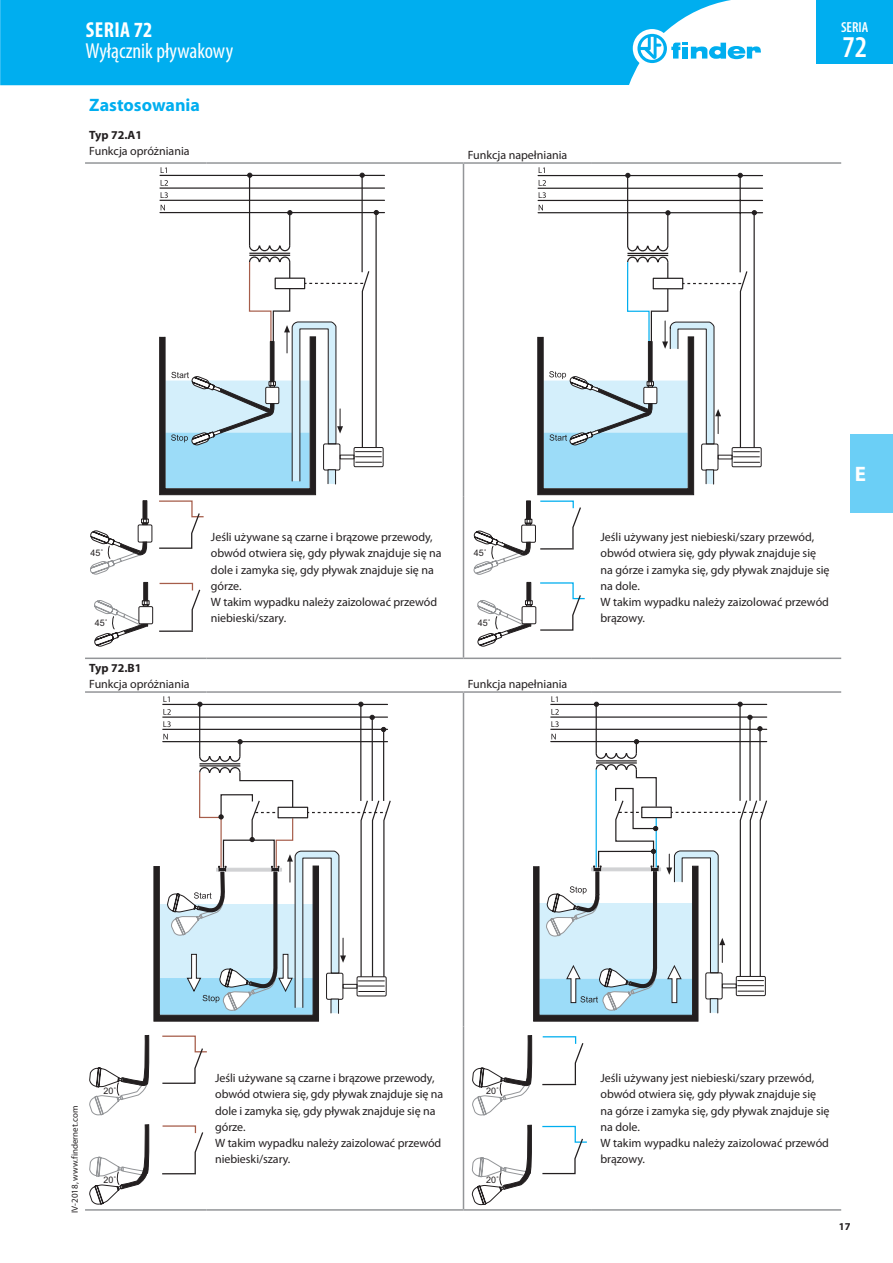
<style>
.page{position:relative;width:893px;height:1263px;background:#fff}
.page>*{position:absolute;margin:0;border:0;box-sizing:border-box;transform-origin:0 0}
.t1{font:600 condensed 30.3px "Myriad Pro";color:#fff}
.t2{font:condensed 21.75px "Myriad Pro";color:#fff}
.t3{font:700 condensed 21.75px "Myriad Pro";letter-spacing:.02em;color:#fff}
.t4{font:700 21px "Myriad Pro";color:#fff}
.t5{font:700 18px "Myriad Pro";color:#00aeef}
.t6{font:600 condensed 14.55px "Myriad Pro";color:#fff}
.t7{font:12px/16.2px "Myriad Pro";color:#231f20}
.t8{font:700 12px "Myriad Pro";color:#231f20}
.t9{font:700 10.5px "Myriad Pro";color:#231f20}
.t10{font:9px "Arial";color:#231f20}
.t11{font:9px "Myriad Pro";color:#231f20}
</style>
<div class="page">
<div style="left:850px;top:434px;width:43px;height:78px;background:#6bcff6"></div>
<div style="left:0;top:0;width:731px;height:85px;background:#00aeef"></div>
<div style="left:633px;top:29px;width:38px;height:39px;background:#fff;border-radius:50%"></div>
<svg style="left:637px;top:34px;width:124px;height:29px"></svg>
<div style="left:816px;top:0;width:77px;height:64px;background:#00aeef"></div>
<hr style="left:85px;top:1209px;width:122px;height:2px;background:#939598">
<hr style="left:207px;top:1209px;width:256px;height:2px;background:#939598">
<hr style="left:463px;top:1209px;width:129px;height:2px;background:#939598">
<hr style="left:592px;top:1209px;width:249px;height:2px;background:#939598">
<hr style="left:85px;top:162px;width:122px;height:2px;background:#939598">
<hr style="left:207px;top:162px;width:256px;height:2px;background:#939598">
<hr style="left:463px;top:162px;width:129px;height:2px;background:#939598">
<hr style="left:592px;top:162px;width:249px;height:2px;background:#939598">
<hr style="left:85px;top:657px;width:122px;height:2px;background:#939598">
<hr style="left:207px;top:657px;width:256px;height:2px;background:#939598">
<hr style="left:463px;top:657px;width:129px;height:2px;background:#939598">
<hr style="left:592px;top:657px;width:249px;height:2px;background:#939598">
<hr style="left:85px;top:691px;width:122px;height:2px;background:#939598">
<hr style="left:207px;top:691px;width:256px;height:2px;background:#939598">
<hr style="left:463px;top:691px;width:129px;height:2px;background:#939598">
<hr style="left:592px;top:691px;width:249px;height:2px;background:#939598">
<hr style="left:463px;top:693px;width:1px;height:333px;background:#939598">
<hr style="left:463px;top:1026px;width:1px;height:183px;background:#939598">
<hr style="left:463px;top:164px;width:1px;height:332px;background:#939598">
<hr style="left:463px;top:496px;width:1px;height:161px;background:#939598">
<hr style="left:361px;top:176px;width:2px;height:96px;background:#231f20">
<hr style="left:289px;top:211px;width:1px;height:34px;background:#231f20">
<svg style="left:161px;top:192px;width:7px;height:6px"></svg>
<hr style="left:160px;top:212px;width:224px;height:1px;background:#231f20">
<hr style="left:160px;top:200px;width:224px;height:1px;background:#231f20">
<svg style="left:161px;top:205px;width:4px;height:5px"></svg>
<svg style="left:247px;top:173px;width:5px;height:5px"></svg>
<svg style="left:287px;top:210px;width:6px;height:5px"></svg>
<hr style="left:375px;top:214px;width:2px;height:233px;background:#231f20">
<svg style="left:161px;top:180px;width:7px;height:6px"></svg>
<hr style="left:160px;top:187px;width:224px;height:2px;background:#231f20">
<svg style="left:161px;top:167px;width:6px;height:6px"></svg>
<hr style="left:160px;top:175px;width:224px;height:1px;background:#231f20">
<svg style="left:374px;top:210px;width:5px;height:5px"></svg>
<svg style="left:360px;top:173px;width:5px;height:5px"></svg>
<hr style="left:249px;top:175px;width:1px;height:70px;background:#231f20">
<hr style="left:740px;top:176px;width:1px;height:96px;background:#231f20">
<hr style="left:667px;top:212px;width:1px;height:33px;background:#231f20">
<hr style="left:538px;top:212px;width:224px;height:1px;background:#231f20">
<hr style="left:538px;top:200px;width:224px;height:1px;background:#231f20">
<svg style="left:625px;top:173px;width:5px;height:5px"></svg>
<svg style="left:665px;top:210px;width:6px;height:5px"></svg>
<hr style="left:753px;top:214px;width:2px;height:233px;background:#231f20">
<hr style="left:538px;top:188px;width:224px;height:1px;background:#231f20">
<hr style="left:538px;top:175px;width:224px;height:1px;background:#231f20">
<svg style="left:752px;top:210px;width:5px;height:5px"></svg>
<svg style="left:738px;top:173px;width:5px;height:5px"></svg>
<hr style="left:627px;top:175px;width:1px;height:70px;background:#231f20">
<svg style="left:539px;top:192px;width:7px;height:6px"></svg>
<svg style="left:539px;top:205px;width:4px;height:5px"></svg>
<svg style="left:539px;top:180px;width:7px;height:6px"></svg>
<svg style="left:539px;top:167px;width:6px;height:6px"></svg>
<div style="left:138px;top:524px;width:14px;height:18px;border:1px solid #231f20"></div>
<hr style="left:143px;top:500px;width:4px;height:19px;background:#231f20">
<svg style="left:159px;top:244px;width:225px;height:388px"></svg>
<svg style="left:90px;top:519px;width:59px;height:128px"></svg>
<div style="left:139px;top:607px;width:14px;height:17px;background:#fff"></div>
<div style="left:139px;top:606px;width:14px;height:18px;border:1px solid #231f20"></div>
<svg style="left:473px;top:245px;width:289px;height:402px"></svg>
<div style="left:522px;top:607px;width:14px;height:17px;background:#fff"></div>
<div style="left:522px;top:606px;width:14px;height:18px;border:1px solid #231f20"></div>
<svg style="left:153px;top:696px;width:238px;height:325px"></svg>
<svg style="left:533px;top:696px;width:234px;height:325px"></svg>
<svg style="left:162px;top:1035px;width:45px;height:49px"></svg>
<svg style="left:89px;top:1035px;width:60px;height:81px"></svg>
<svg style="left:162px;top:1125px;width:42px;height:49px"></svg>
<svg style="left:89px;top:1125px;width:60px;height:80px"></svg>
<svg style="left:471px;top:1035px;width:116px;height:170px"></svg>
<h2 class="t3" style="left:86px;top:17px;width:68px">SERIA 72</h2>
<h2 class="t2" style="left:85px;top:38px;width:149px">Wyłącznik pływakowy</h2>
<h3 class="t5" style="left:89px;top:93px;width:112px">Zastosowania</h3>
<p class="t8" style="left:89px;top:127px;width:54px">Typ 72.A1</p>
<p class="t7" style="left:89px;top:143px;width:102px">Funkcja opróżniania</p>
<p class="t7" style="left:468px;top:146px;width:101px">Funkcja napełniania</p>
<p class="t6" style="left:841px;top:19px;width:29px">SERIA</p>
<h1 class="t1" style="left:842px;top:30px;width:26px">72</h1>
<p class="t7" style="left:211px;top:529px;width:232px">Jeśli używane są czarne i brązowe przewody, obwód otwiera się, gdy pływak znajduje się na dole i zamyka się, gdy pływak znajduje się na górze.<br>W takim wypadku należy zaizolować przewód niebieski/szary.</p>
<p class="t10" style="left:330px;top:547px;width:14px">45˚</p>
<p class="t10" style="left:474px;top:547px;width:14px">45˚</p>
<p class="t10" style="left:90px;top:547px;width:14px">45˚</p>
<p class="t10" style="left:234px;top:547px;width:14px">45˚</p>
<p class="t10" style="left:95px;top:617px;width:14px">45˚</p>
<p class="t10" style="left:238px;top:617px;width:14px">45˚</p>
<p class="t10" style="left:478px;top:617px;width:14px">45˚</p>
<p class="t8" style="left:89px;top:660px;width:54px">Typ 72.B1</p>
<p class="t7" style="left:89px;top:675px;width:102px">Funkcja opróżniania</p>
<p class="t7" style="left:468px;top:675px;width:101px">Funkcja napełniania</p>
<p class="t7" style="left:600px;top:529px;width:231px">Jeśli używany jest niebieski/szary przewód, obwód otwiera się, gdy pływak znajduje się na górze i zamyka się, gdy pływak znajduje się na dole.<br>W takim wypadku należy zaizolować przewód brązowy.</p>
<h3 class="t4" style="left:855px;top:460px;width:13px">E</h3>
<p class="t11" style="left:69px;top:1213px;width:108px;rotate:-90deg">IV-2018, www.findernet.com</p>
<p class="t7" style="left:215px;top:1070px;width:230px">Jeśli używane są czarne i brązowe przewody, obwód otwiera się, gdy pływak znajduje się na dole i zamyka się, gdy pływak znajduje się na górze.<br>W takim wypadku należy zaizolować przewód niebieski/szary.</p>
<p class="t10" style="left:103px;top:1085px;width:14px">20˚</p>
<p class="t10" style="left:247px;top:1085px;width:14px">20˚</p>
<p class="t10" style="left:343px;top:1085px;width:14px">20˚</p>
<p class="t10" style="left:486px;top:1085px;width:14px">20˚</p>
<p class="t10" style="left:103px;top:1174px;width:14px">20˚</p>
<p class="t10" style="left:486px;top:1174px;width:14px">20˚</p>
<p class="t7" style="left:600px;top:1070px;width:231px">Jeśli używany jest niebieski/szary przewód, obwód otwiera się, gdy pływak znajduje się na górze i zamyka się, gdy pływak znajduje się na dole.<br>W takim wypadku należy zaizolować przewód brązowy.</p>
<p class="t9" style="left:839px;top:1219px;width:13px">17</p>
</div>
